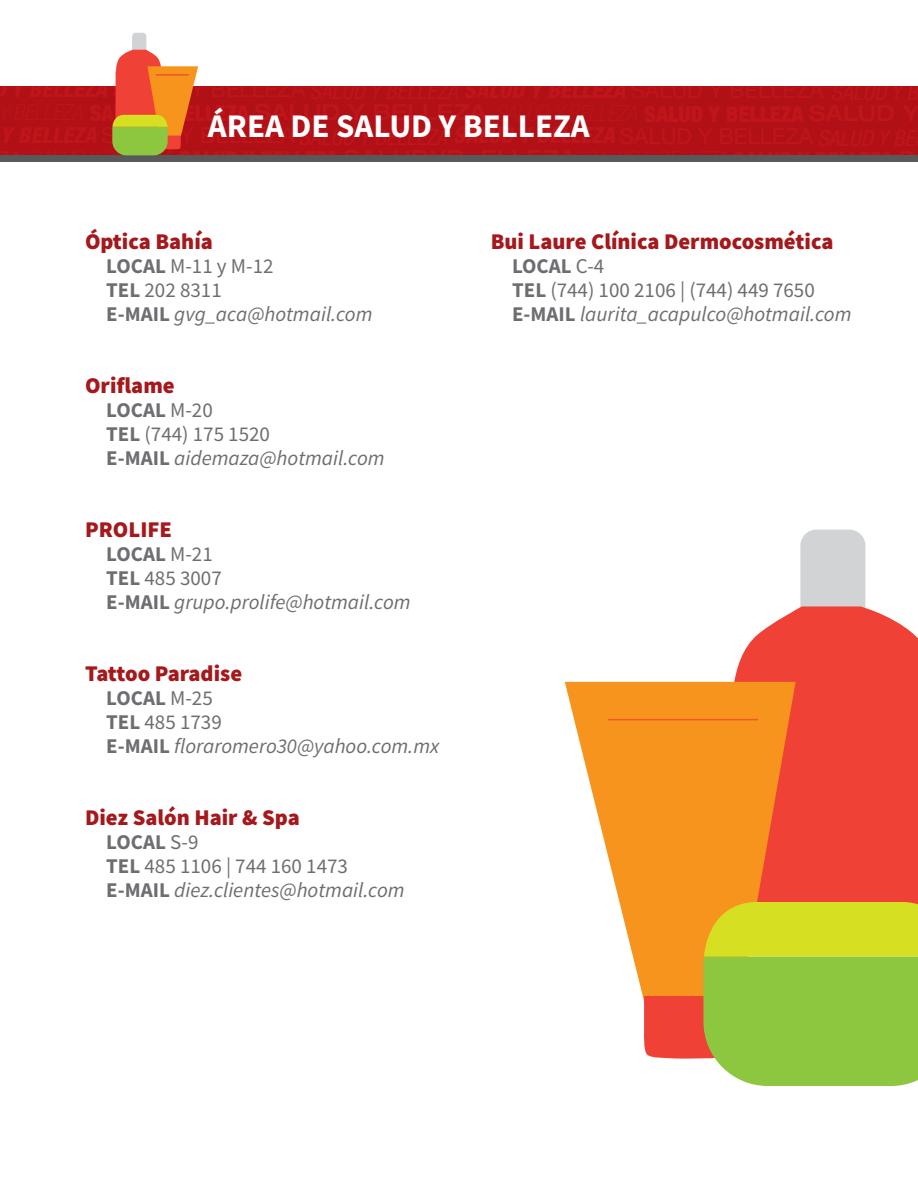
<style>
.page{position:relative;width:918px;height:1188px;background:#fff}
.page>*{position:absolute;margin:0;border:0;box-sizing:border-box;transform-origin:0 0}
.t1{font:700 33px "Source Sans Pro";color:#fff}
.t2{font:900 22.5px "Source Sans Pro";color:#a5181c}
.t3{font:italic 21px/24px "Source Sans Pro";color:#6d6e71}
.t4{font:21px/24px "Source Sans Pro";color:#6d6e71}
.s1{font-weight:700;font-style:normal}
.s2{font-style:normal}
.s3{font-weight:700}
.s4{font-style:italic}
</style>
<div class="page">
<div style="left:0;top:86px;width:918px;height:72px;background:#b11116"></div>
<div style="left:0;top:155px;width:918px;height:6px;background:#58595b"></div>
<div style="left:132px;top:33px;width:14px;height:26px;background:#d1d3d4;border-radius:4px"></div>
<svg style="left:112px;top:50px;width:86px;height:105px"></svg>
<div style="left:800px;top:530px;width:65px;height:117px;background:#d1d3d4;border-radius:16px"></div>
<svg style="left:728px;top:606px;width:190px;height:296px;fill:#ef4136"></svg>
<svg style="left:565px;top:682px;width:231px;height:315px;fill:#f7941e"></svg>
<hr style="left:608px;top:719px;width:150px;height:1px;background:#f15a29">
<svg style="left:643px;top:902px;width:275px;height:184px"></svg>
<h1 class="t1" style="left:208px;top:104px;width:384px">ÁREA DE SALUD Y BELLEZA</h1>
<p class="t2" style="left:85px;top:226px;width:129px">Óptica Bahía</p>
<p class="t3" style="left:106px;top:254px;width:268px"><span class="s1">LOCAL</span> <span class="s2">M-11 y M-12<br></span><span class="s1">TEL</span> <span class="s2">202 8311<br></span><span class="s1">E-MAIL</span> gvg_aca@hotmail.com</p>
<p class="t2" style="left:85px;top:370px;width:91px">Oriflame</p>
<p class="t3" style="left:106px;top:398px;width:280px"><span class="s1">LOCAL</span> <span class="s2">M-20<br></span><span class="s1">TEL</span> <span class="s2">(744) 175 1520<br></span><span class="s1">E-MAIL</span> aidemaza@hotmail.com</p>
<p class="t2" style="left:85px;top:514px;width:89px">PROLIFE</p>
<p class="t3" style="left:106px;top:542px;width:306px"><span class="s1">LOCAL</span> <span class="s2">M-21<br></span><span class="s1">TEL</span> <span class="s2">485 3007<br></span><span class="s1">E-MAIL</span> grupo.prolife@hotmail.com</p>
<p class="t2" style="left:85px;top:658px;width:159px">Tattoo Paradise</p>
<p class="t3" style="left:106px;top:686px;width:334px"><span class="s1">LOCAL</span> <span class="s2">M-25<br></span><span class="s1">TEL</span> <span class="s2">485 1739<br></span><span class="s1">E-MAIL</span> floraromero30@yahoo.com.mx</p>
<p class="t2" style="left:85px;top:802px;width:216px">Diez Salón Hair &amp; Spa</p>
<p class="t3" style="left:106px;top:830px;width:300px"><span class="s1">LOCAL</span> <span class="s2">S-9<br></span><span class="s1">TEL</span> <span class="s2">485 1106 | 744 160 1473<br></span><span class="s1">E-MAIL</span> diez.clientes@hotmail.com</p>
<p class="t2" style="left:491px;top:226px;width:344px">Bui Laure Clínica Dermocosmética</p>
<p class="t4" style="left:512px;top:254px;width:341px"><span class="s3">LOCAL</span> C-4<br><span class="s3">TEL</span> (744) 100 2106 | (744) 449 7650<br><span class="s3">E-MAIL</span> <span class="s4">laurita_acapulco@hotmail.com</span></p>
</div>
